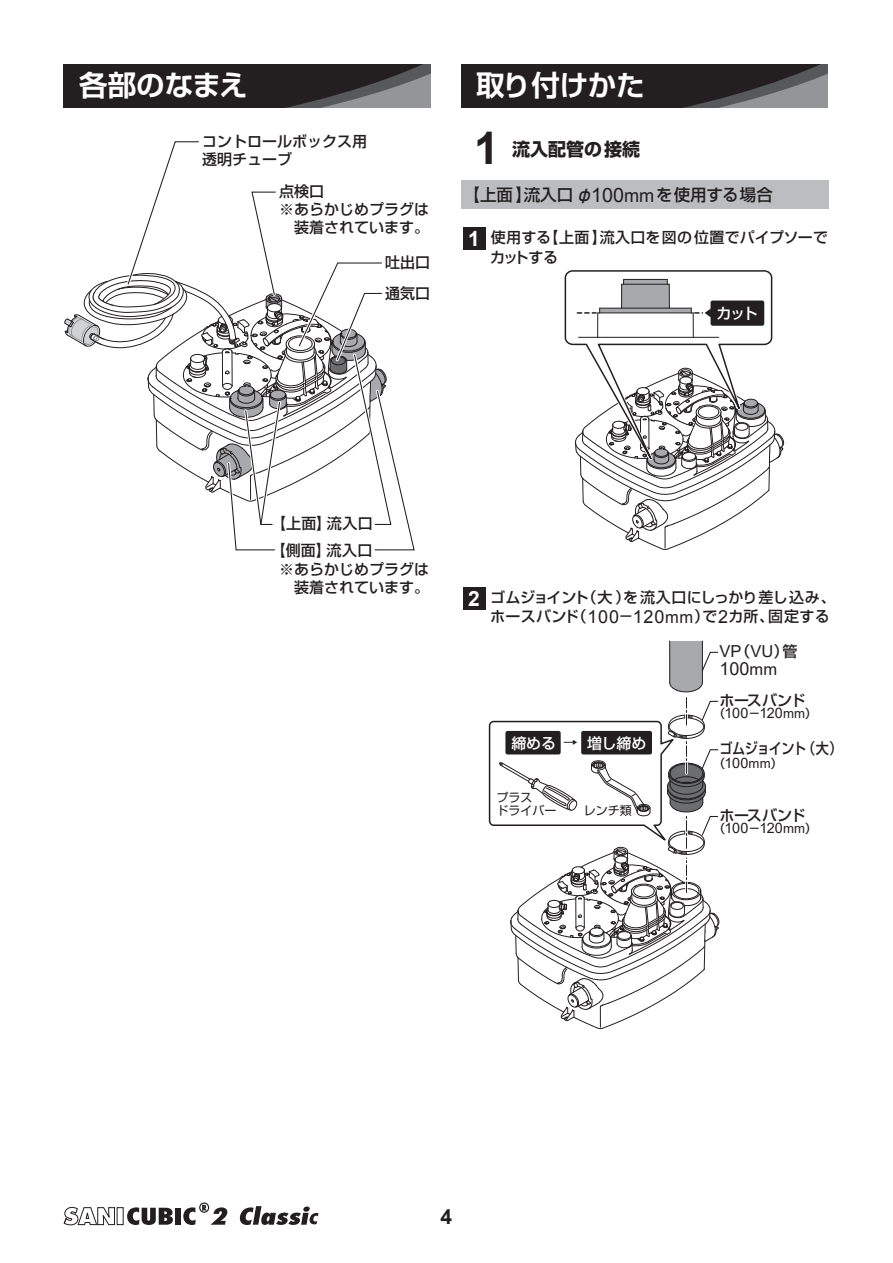
<style>
.page{position:relative;width:893px;height:1263px;background:#fff}
.page>*{position:absolute;margin:0;border:0;box-sizing:border-box;transform-origin:0 0}
.t1{font:700 45px "Arial";color:#231f20}
.t2{font:700 28.5px "Shin Go Pro De";letter-spacing:-.005em;color:#fff}
.t3{font:700 21px "Arial";color:#231f20}
.t4{font:700 18px "Shin Go Pro";color:#231f20}
.t5{font:18px "Arial";color:#231f20}
.t6{font:500 16.5px "Shin Go Pro";color:#231f20}
.t7{font:16.5px "Arial";color:#231f20}
.t8{font:500 15px/18px "Shin Go Pro";color:#231f20}
.t9{font:500 15px "Shin Go Pro";letter-spacing:-.015em;color:#fff}
.t10{font:500 15px "Shin Go Pro";letter-spacing:-.06em;color:#231f20;scale:.87 1}
.t11{font:14.4px "Arial";letter-spacing:-.01em;color:#231f20}
.t12{font:12px/13.5px "Shin Go Pro";color:#231f20}
.s1{font-family:"Arial";font-weight:400;font-size:19.8px}
.s2{font-family:"Arial";font-weight:400;font-size:18.15px}
.s3{font-family:"Arial";font-weight:700;font-size:21px;color:#fff}
.s4{font-family:"Arial";font-weight:400;font-size:18px}
.s5{font-family:"Arial";font-weight:400;font-size:16.5px}
.s6{font-family:"Shin Go Pro";font-weight:500;font-size:15px}
.s7{font-size:16.5px}
.s8{font-family:"Shin Go Pro";font-weight:500;font-size:12px}
.s9{font-size:13.2px}
</style>
<div class="page">
<div style="left:461px;top:64px;width:366px;height:44px;background:#231f20"></div>
<svg style="left:683px;top:64px;width:144px;height:44px"></svg>
<div style="left:64px;top:64px;width:366px;height:44px;background:#231f20"></div>
<svg style="left:285px;top:64px;width:145px;height:44px"></svg>
<svg style="left:565px;top:271px;width:219px;height:279px"></svg>
<div style="left:711px;top:301px;width:53px;height:25px;background:#231f20;border-radius:2px"></div>
<svg style="left:488px;top:641px;width:231px;height:389px"></svg>
<svg style="left:64px;top:1207px;width:51px;height:18px"></svg>
<svg style="left:127px;top:1207px;width:46px;height:18px"></svg>
<div style="left:175px;top:1208px;width:6px;height:17px;background:#231f20"></div>
<svg style="left:183px;top:1202px;width:45px;height:23px"></svg>
<svg style="left:240px;top:1206px;width:78px;height:19px"></svg>
<div style="left:461px;top:180px;width:368px;height:29px;background:#bcbdc0"></div>
<div style="left:463px;top:227px;width:23px;height:23px;background:#231f20"></div>
<div style="left:463px;top:587px;width:23px;height:23px;background:#231f20"></div>
<svg style="left:64px;top:141px;width:351px;height:410px"></svg>
<h2 class="t2" style="left:79px;top:62px;width:170px">各部のなまえ</h2>
<h2 class="t2" style="left:476px;top:62px;width:170px">取り付けかた</h2>
<h1 class="t1" style="left:474px;top:119px;width:27px">1</h1>
<p class="t4" style="left:512px;top:135px;width:129px">流入配管の接続</p>
<p class="t6" style="left:463px;top:181px;width:311px">【上面】流入口 φ<span class="s1">100</span><span class="s2">mm</span>を使用する場合</p>
<p class="t8" style="left:490px;top:226px;width:340px;line-height:19.5px;text-indent:-22px"><span class="s3">1</span> 使用する【上面】流入口を図の位置でパイプソーでカットする</p>
<p class="t8" style="left:202px;top:130px;width:166px">コントロールボックス用透明チューブ</p>
<p class="t8" style="left:279px;top:181px;width:152px">点検口<br>※あらかじめプラグは　装着されています。</p>
<p class="t8" style="left:385px;top:252px;width:46px">吐出口</p>
<p class="t8" style="left:385px;top:282px;width:46px">通気口</p>
<p class="t9" style="left:716px;top:301px;width:43px">カット</p>
<p class="t8" style="left:271px;top:513px;width:103px">【上面】流入口</p>
<p class="t8" style="left:271px;top:539px;width:103px">【側面】流入口</p>
<p class="t8" style="left:279px;top:559px;width:151px">※あらかじめプラグは　装着されています。</p>
<p class="t8" style="left:490px;top:585px;width:347px;line-height:19.5px;text-indent:-22px"><span class="s3">2</span> ゴムジョイント（大）を流入口にしっかり差し込み、ホースバンド（<span class="s4">100</span>－<span class="s4">120</span><span class="s5">mm</span>）で<span class="s4">2</span>カ所、固定する</p>
<p class="t7" style="left:720px;top:640px;width:79px">VP<span class="s6">（</span>VU<span class="s6">）管</span></p>
<p class="t5" style="left:720px;top:657px;width:59px">100<span class="s7">mm</span></p>
<p class="t8" style="left:720px;top:689px;width:87px">ホースバンド</p>
<p class="t11" style="left:714px;top:703px;width:105px"><span class="s8">（</span>100<span class="s8">－</span>120<span class="s9">mm</span><span class="s8">）</span></p>
<p class="t9" style="left:511px;top:731px;width:46px">締める</p>
<p class="t9" style="left:587px;top:731px;width:61px">増し締め</p>
<p class="t8" style="left:563px;top:731px;width:16px">→</p>
<p class="t10" style="left:720px;top:736px;width:142px">ゴムジョイント（大）</p>
<p class="t11" style="left:714px;top:753px;width:70px"><span class="s8">（</span>100<span class="s9">mm</span><span class="s8">）</span></p>
<p class="t12" style="left:497px;top:789px;width:61px">プラス<br>ドライバー</p>
<p class="t12" style="left:584px;top:802px;width:49px">レンチ類</p>
<p class="t8" style="left:720px;top:804px;width:87px">ホースバンド</p>
<p class="t11" style="left:714px;top:818px;width:105px"><span class="s8">（</span>100<span class="s8">－</span>120<span class="s9">mm</span><span class="s8">）</span></p>
<h3 class="t3" style="left:440px;top:1203px;width:13px">4</h3>
</div>
